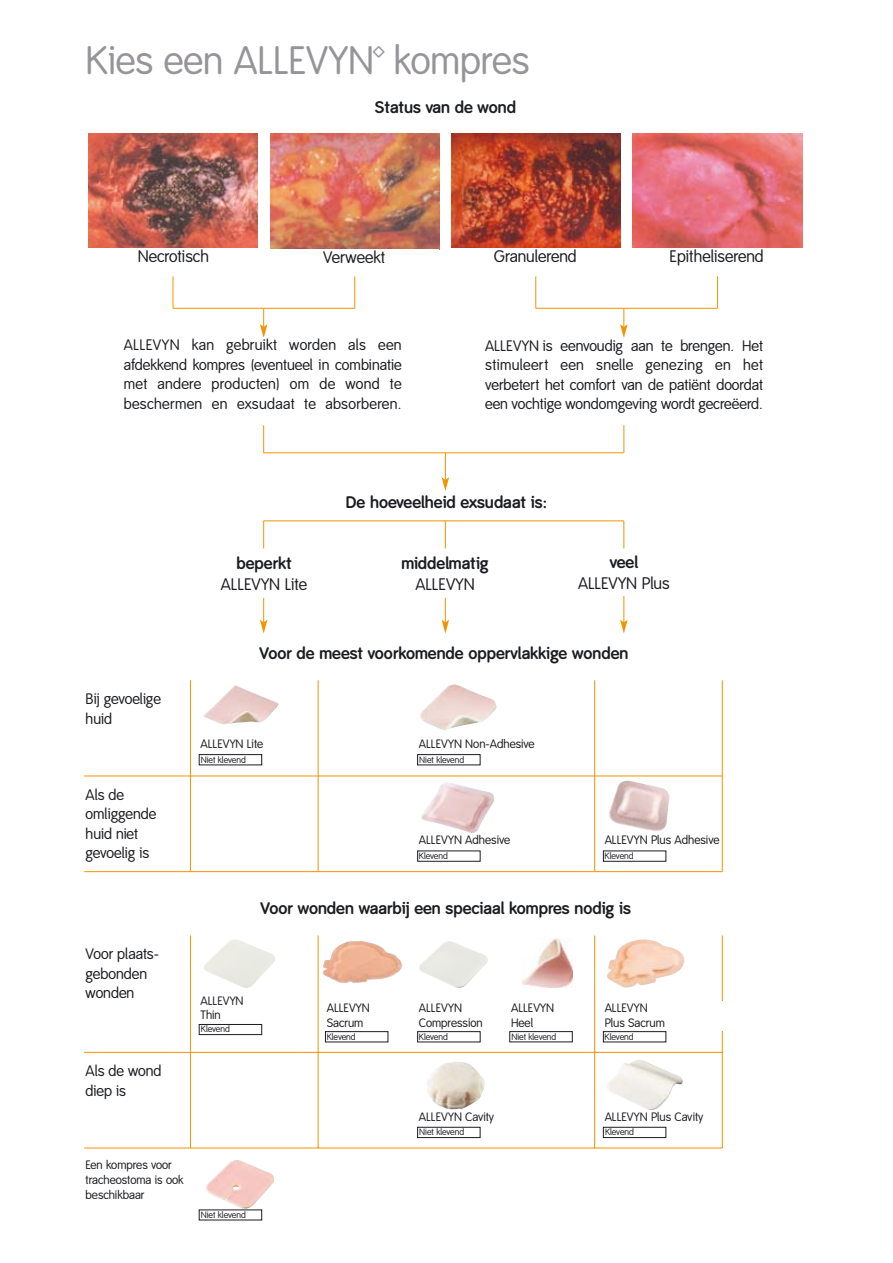
<style>
.page{position:relative;width:893px;height:1263px;background:#fff}
.page>*{position:absolute;margin:0;border:0;box-sizing:border-box;transform-origin:0 0}
.t1{font:39px "Smith&Nephew";color:#969499}
.t2{font:700 16.5px "Smith&Nephew";color:#1b1c20}
.t3{font:16.5px "Smith&Nephew";color:#1b1c20}
.t4{font:15px/19.5px "Smith&Nephew";color:#1b1c20}
.t5{font:12px/14.4px "Smith&Nephew";color:#1b1c20}
.t6{font:9px "Smith&Nephew";color:#1b1c20}
</style>
<div class="page">
<img style="left:88px;top:134px;width:169px;height:114px">
<img style="left:270px;top:134px;width:169px;height:115px">
<img style="left:451px;top:133px;width:169px;height:115px">
<img style="left:633px;top:134px;width:169px;height:114px">
<hr style="left:173px;top:276px;width:1px;height:32px;background:#f29300">
<hr style="left:354px;top:276px;width:1px;height:32px;background:#f29300">
<svg style="left:260px;top:309px;width:7px;height:28px"></svg>
<svg style="left:441px;top:453px;width:8px;height:38px"></svg>
<svg style="left:260px;top:598px;width:7px;height:36px"></svg>
<svg style="left:441px;top:598px;width:8px;height:36px"></svg>
<svg style="left:620px;top:596px;width:7px;height:38px"></svg>
<hr style="left:173px;top:308px;width:182px;height:1px;background:#f29300">
<svg style="left:263px;top:425px;width:1px;height:28px"></svg>
<svg style="left:623px;top:425px;width:1px;height:27px"></svg>
<hr style="left:264px;top:452px;width:360px;height:1px;background:#f29300">
<svg style="left:623px;top:521px;width:1px;height:28px"></svg>
<svg style="left:263px;top:521px;width:1px;height:28px"></svg>
<hr style="left:264px;top:520px;width:360px;height:1px;background:#f29300">
<svg style="left:445px;top:521px;width:1px;height:28px"></svg>
<img style="left:206px;top:1160px;width:68px;height:49px">
<hr style="left:318px;top:680px;width:1px;height:192px;background:#f29300">
<hr style="left:190px;top:680px;width:1px;height:192px;background:#f29300">
<hr style="left:594px;top:680px;width:1px;height:192px;background:#f29300">
<hr style="left:722px;top:680px;width:1px;height:192px;background:#f29300">
<hr style="left:594px;top:935px;width:1px;height:213px;background:#f29300">
<hr style="left:722px;top:935px;width:1px;height:213px;background:#f29300">
<hr style="left:318px;top:935px;width:1px;height:213px;background:#f29300">
<hr style="left:190px;top:935px;width:1px;height:213px;background:#f29300">
<hr style="left:84px;top:1052px;width:638px;height:1px;background:#f29300">
<hr style="left:84px;top:1148px;width:638px;height:1px;background:#f29300">
<img style="left:203px;top:685px;width:75px;height:39px">
<img style="left:420px;top:684px;width:77px;height:46px">
<img style="left:421px;top:782px;width:73px;height:51px">
<img style="left:609px;top:781px;width:60px;height:50px">
<img style="left:666px;top:1071px;width:17px;height:29px">
<img style="left:419px;top:941px;width:69px;height:47px">
<img style="left:523px;top:939px;width:49px;height:49px">
<svg style="left:199px;top:754px;width:189px;height:288px"></svg>
<div style="left:199px;top:1024px;width:63px;height:11px;border:1px solid #1b1c20"></div>
<div style="left:417px;top:754px;width:63px;height:11px;border:1px solid #1b1c20"></div>
<hr style="left:84px;top:776px;width:638px;height:1px;background:#f29300">
<hr style="left:84px;top:871px;width:638px;height:1px;background:#f29300">
<hr style="left:535px;top:276px;width:1px;height:32px;background:#f29300">
<hr style="left:717px;top:276px;width:1px;height:32px;background:#f29300">
<svg style="left:620px;top:309px;width:7px;height:29px"></svg>
<hr style="left:535px;top:308px;width:182px;height:1px;background:#f29300">
<img style="left:607px;top:939px;width:77px;height:49px">
<svg style="left:417px;top:1031px;width:249px;height:107px"></svg>
<h1 class="t1" style="left:86px;top:44px;width:445px">Kies een ALLEVYN™ kompres</h1>
<p class="t2" style="left:375px;top:100px;width:142px">Status van de wond</p>
<p class="t3" style="left:138px;top:250px;width:73px">Necrotisch</p>
<p class="t3" style="left:323px;top:251px;width:63px">Verweekt</p>
<p class="t3" style="left:494px;top:250px;width:84px">Granulerend</p>
<p class="t3" style="left:669px;top:250px;width:96px">Epitheliserend</p>
<p class="t4" style="left:124px;top:336px;width:279px;text-align:justify">ALLEVYN kan gebruikt worden als een afdekkend kompres (eventueel in combinatie met andere producten) om de wond te beschermen en exsudaat te absorberen.</p>
<p class="t4" style="left:485px;top:337px;width:279px;text-align:justify">ALLEVYN is eenvoudig aan te brengen. Het stimuleert een snelle genezing en het verbetert het comfort van de patiënt doordat een vochtige wondomgeving wordt gecreëerd.</p>
<p class="t2" style="left:236px;top:557px;width:57px">beperkt</p>
<p class="t3" style="left:221px;top:578px;width:88px">ALLEVYN Lite</p>
<p class="t2" style="left:346px;top:496px;width:203px">De hoeveelheid exsudaat is:</p>
<p class="t2" style="left:401px;top:557px;width:89px">middelmatig</p>
<p class="t3" style="left:415px;top:578px;width:61px">ALLEVYN</p>
<p class="t2" style="left:609px;top:555px;width:30px">veel</p>
<p class="t3" style="left:578px;top:576px;width:93px">ALLEVYN Plus</p>
<p class="t4" style="left:86px;top:690px;width:77px">Bij gevoelige huid</p>
<p class="t4" style="left:86px;top:786px;width:72px">Als de omliggende huid niet gevoelig is</p>
<p class="t4" style="left:86px;top:945px;width:75px">Voor plaats&shy;gebonden wonden</p>
<p class="t4" style="left:86px;top:1062px;width:77px">Als de wond diep is</p>
<p class="t5" style="left:86px;top:1159px;width:99px;line-height:15px">Een kompres voor tracheostoma is ook beschikbaar</p>
<p class="t2" style="left:259px;top:646px;width:370px">Voor de meest voorkomende oppervlakkige wonden</p>
<p class="t5" style="left:200px;top:737px;width:64px">ALLEVYN Lite</p>
<p class="t5" style="left:419px;top:737px;width:117px">ALLEVYN Non-Adhesive</p>
<p class="t6" style="left:201px;top:756px;width:46px">Niet klevend</p>
<p class="t6" style="left:419px;top:756px;width:46px">Niet klevend</p>
<p class="t5" style="left:419px;top:834px;width:93px">ALLEVYN Adhesive</p>
<p class="t5" style="left:604px;top:834px;width:116px">ALLEVYN Plus Adhesive</p>
<p class="t6" style="left:419px;top:852px;width:30px">Klevend</p>
<p class="t6" style="left:604px;top:852px;width:30px">Klevend</p>
<p class="t2" style="left:260px;top:901px;width:372px">Voor wonden waarbij een speciaal kompres nodig is</p>
<p class="t5" style="left:200px;top:994px;width:45px">ALLEVYN<br>Thin</p>
<p class="t5" style="left:327px;top:1002px;width:45px">ALLEVYN<br>Sacrum</p>
<p class="t5" style="left:419px;top:1002px;width:65px">ALLEVYN<br>Compression</p>
<p class="t5" style="left:511px;top:1002px;width:45px">ALLEVYN<br>Heel</p>
<p class="t5" style="left:604px;top:1002px;width:62px">ALLEVYN<br>Plus Sacrum</p>
<p class="t6" style="left:201px;top:1025px;width:30px">Klevend</p>
<p class="t6" style="left:327px;top:1033px;width:30px">Klevend</p>
<p class="t6" style="left:419px;top:1033px;width:30px">Klevend</p>
<p class="t6" style="left:604px;top:1033px;width:30px">Klevend</p>
<p class="t6" style="left:511px;top:1033px;width:46px">Niet klevend</p>
<p class="t5" style="left:419px;top:1110px;width:77px">ALLEVYN Cavity</p>
<p class="t5" style="left:604px;top:1110px;width:100px">ALLEVYN Plus Cavity</p>
<p class="t6" style="left:201px;top:1211px;width:46px">Niet klevend</p>
<p class="t6" style="left:419px;top:1128px;width:46px">Niet klevend</p>
<p class="t6" style="left:605px;top:1128px;width:30px">Klevend</p>
</div>
